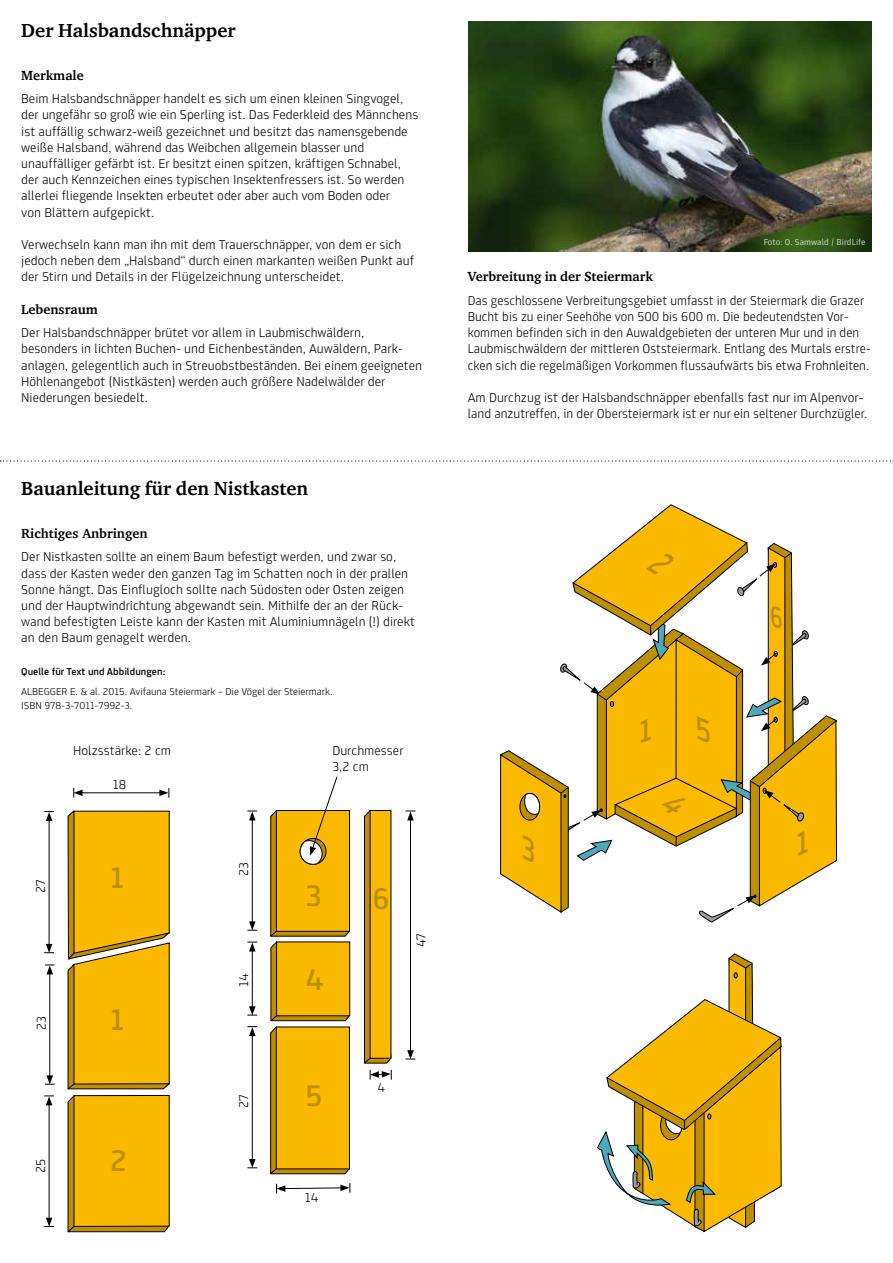
<style>
.page{position:relative;width:893px;height:1263px;background:#fff}
.page>*{position:absolute;margin:0;border:0;box-sizing:border-box;transform-origin:0 0}
.t1{font:500 31.35px "Tram Joanneum";color:#be8f00}
.t2{font:500 31.35px "Tram Joanneum";color:#be8f00;scale:.94 1}
.t3{font:700 19.35px "ITC Charter Com";color:#000}
.t4{font:300 13.5px/16.2px "Tram Joanneum";color:#000}
.t5{font:700 13.5px "ITC Charter Com";color:#000}
.t6{font:700 13.5px "Charter";color:#000}
.t7{font:300 10.5px/13.5px "Tram Joanneum";color:#000}
.t8{font:500 10.5px "Tram Joanneum";color:#000}
.t9{font:9px "Tram Joanneum";letter-spacing:.005em;color:#fff}
</style>
<div class="page">
<svg style="left:0;top:460px;width:893px;height:2px"></svg>
<img style="left:469px;top:21px;width:403px;height:231px">
<svg style="left:68px;top:811px;width:102px;height:278px;background:#ecb006"></svg>
<svg style="left:68px;top:1095px;width:101px;height:137px;background:#ecaf00"></svg>
<hr style="left:80px;top:792px;width:82px;height:1px;background:#000">
<svg style="left:73px;top:788px;width:10px;height:10px"></svg>
<svg style="left:159px;top:788px;width:11px;height:10px"></svg>
<hr style="left:49px;top:818px;width:1px;height:128px;background:#000">
<svg style="left:44px;top:944px;width:10px;height:9px"></svg>
<svg style="left:44px;top:811px;width:10px;height:10px"></svg>
<hr style="left:50px;top:972px;width:1px;height:106px;background:#000">
<svg style="left:45px;top:1075px;width:10px;height:10px"></svg>
<svg style="left:45px;top:965px;width:10px;height:9px"></svg>
<hr style="left:49px;top:1103px;width:1px;height:117px;background:#000">
<svg style="left:44px;top:1218px;width:10px;height:9px"></svg>
<svg style="left:44px;top:1096px;width:10px;height:9px"></svg>
<hr style="left:252px;top:818px;width:1px;height:106px;background:#000">
<svg style="left:247px;top:921px;width:10px;height:10px"></svg>
<svg style="left:247px;top:811px;width:10px;height:9px"></svg>
<hr style="left:252px;top:1034px;width:1px;height:127px;background:#000">
<svg style="left:247px;top:1159px;width:10px;height:9px"></svg>
<svg style="left:247px;top:1026px;width:10px;height:10px"></svg>
<hr style="left:252px;top:949px;width:1px;height:60px;background:#000">
<svg style="left:247px;top:1006px;width:10px;height:10px"></svg>
<svg style="left:247px;top:942px;width:10px;height:9px"></svg>
<hr style="left:410px;top:818px;width:1px;height:235px;background:#000">
<svg style="left:406px;top:1050px;width:9px;height:10px"></svg>
<svg style="left:406px;top:811px;width:9px;height:9px"></svg>
<svg style="left:270px;top:776px;width:80px;height:398px;background:#e7b41f"></svg>
<svg style="left:364px;top:810px;width:27px;height:253px;background:#d69f01"></svg>
<svg style="left:276px;top:1183px;width:75px;height:10px"></svg>
<svg style="left:370px;top:1070px;width:22px;height:10px"></svg>
<svg style="left:596px;top:953px;width:185px;height:279px"></svg>
<svg style="left:500px;top:504px;width:337px;height:418px"></svg>
<h2 class="t3" style="left:21px;top:18px;width:216px">Der Halsbandschnäpper</h2>
<p class="t5" style="left:21px;top:67px;width:64px">Merkmale</p>
<p class="t4" style="left:21px;top:91px;width:399px">Beim Halsbandschnäpper handelt es sich um einen kleinen Singvogel, der ungefähr so groß wie ein Sperling ist. Das Federkleid des Männchens ist auffällig schwarz-weiß gezeichnet und besitzt das namensgebende weiße Halsband, während das Weibchen allgemein blasser und unauffälliger gefärbt ist. Er besitzt einen spitzen, kräftigen Schnabel, der auch Kennzeichen eines typischen Insektenfressers ist. So werden allerlei fliegende Insekten erbeutet oder aber auch vom Boden oder<br>von Blättern aufgepickt.</p>
<p class="t4" style="left:21px;top:236px;width:394px">Verwechseln kann man ihn mit dem Trauerschnäpper, von dem er sich jedoch neben dem „Halsband“ durch einen markanten weißen Punkt auf der Stirn und Details in der Flügelzeichnung unterscheidet.</p>
<p class="t5" style="left:21px;top:301px;width:78px">Lebensraum</p>
<p class="t4" style="left:21px;top:325px;width:402px">Der Halsbandschnäpper brütet vor allem in Laubmischwäldern, besonders in lichten Buchen- und Eichenbeständen, Auwäldern, Park&shy;anlagen, gelegentlich auch in Streuobstbeständen. Bei einem geeigneten Höhlenangebot (Nistkästen) werden auch größere Nadelwälder der Niederungen besiedelt.</p>
<h2 class="t3" style="left:21px;top:476px;width:288px">Bauanleitung für den Nistkasten</h2>
<p class="t6" style="left:21px;top:522px;width:128px">Richtiges Anbringen</p>
<p class="t4" style="left:21px;top:549px;width:395px">Der Nistkasten sollte an einem Baum befestigt werden, und zwar so, dass der Kasten weder den ganzen Tag im Schatten noch in der prallen Sonne hängt. Das Einflugloch sollte nach Südosten oder Osten zeigen und der Hauptwindrichtung abgewandt sein. Mithilfe der an der Rück&shy;wand befestigten Leiste kann der Kasten mit Aluminiumnägeln (!) direkt an den Baum genagelt werden.</p>
<p class="t8" style="left:21px;top:665px;width:146px">Quelle für Text und Abbildungen:</p>
<p class="t7" style="left:21px;top:685px;width:313px">ALBEGGER E. &amp; al. 2015. Avifauna Steiermark – Die Vögel der Steiermark.<br>ISBN 978-3-7011-7992-3.</p>
<p class="t4" style="left:73px;top:742px;width:99px">Holzsstärke: 2 cm</p>
<p class="t4" style="left:113px;top:776px;width:15px">18</p>
<p class="t4" style="left:32px;top:893px;width:15px;rotate:-90deg">27</p>
<h1 class="t1" style="left:110px;top:858px;width:16px">1</h1>
<p class="t4" style="left:33px;top:1030px;width:15px;rotate:-90deg">23</p>
<h1 class="t1" style="left:110px;top:1001px;width:16px">1</h1>
<p class="t4" style="left:32px;top:1173px;width:16px;rotate:-90deg">25</p>
<h1 class="t1" style="left:110px;top:1142px;width:18px">2</h1>
<p class="t4" style="left:236px;top:876px;width:15px;rotate:-90deg">23</p>
<p class="t4" style="left:236px;top:987px;width:15px;rotate:-90deg">14</p>
<p class="t4" style="left:236px;top:1108px;width:15px;rotate:-90deg">27</p>
<p class="t4" style="left:332px;top:742px;width:73px">Durchmesser<br>3,2 cm</p>
<h1 class="t1" style="left:305px;top:877px;width:18px">3</h1>
<h1 class="t1" style="left:305px;top:961px;width:20px">4</h1>
<h1 class="t1" style="left:305px;top:1077px;width:19px">5</h1>
<p class="t4" style="left:305px;top:1189px;width:15px">14</p>
<h1 class="t2" style="left:373px;top:879px;width:19px">6</h1>
<p class="t4" style="left:413px;top:947px;width:16px;rotate:-90deg">47</p>
<p class="t4" style="left:378px;top:1080px;width:9px">4</p>
<p class="t9" style="left:763px;top:237px;width:104px">Foto: O. Samwald / BirdLife</p>
<p class="t5" style="left:468px;top:268px;width:187px">Verbreitung in der Steiermark</p>
<p class="t4" style="left:468px;top:292px;width:404px">Das geschlossene Verbreitungsgebiet umfasst in der Steiermark die Grazer Bucht bis zu einer Seehöhe von 500 bis 600 m. Die bedeutendsten Vor&shy;kommen befinden sich in den Auwaldgebieten der unteren Mur und in den Laubmischwäldern der mittleren Oststeiermark. Entlang des Murtals erstre&shy;cken sich die regelmäßigen Vorkommen flussaufwärts bis etwa Frohnleiten.</p>
<p class="t4" style="left:468px;top:389px;width:401px">Am Durchzug ist der Halsbandschnäpper ebenfalls fast nur im Alpenvor&shy;land anzutreffen, in der Obersteiermark ist er nur ein seltener Durchzügler.</p>
</div>
